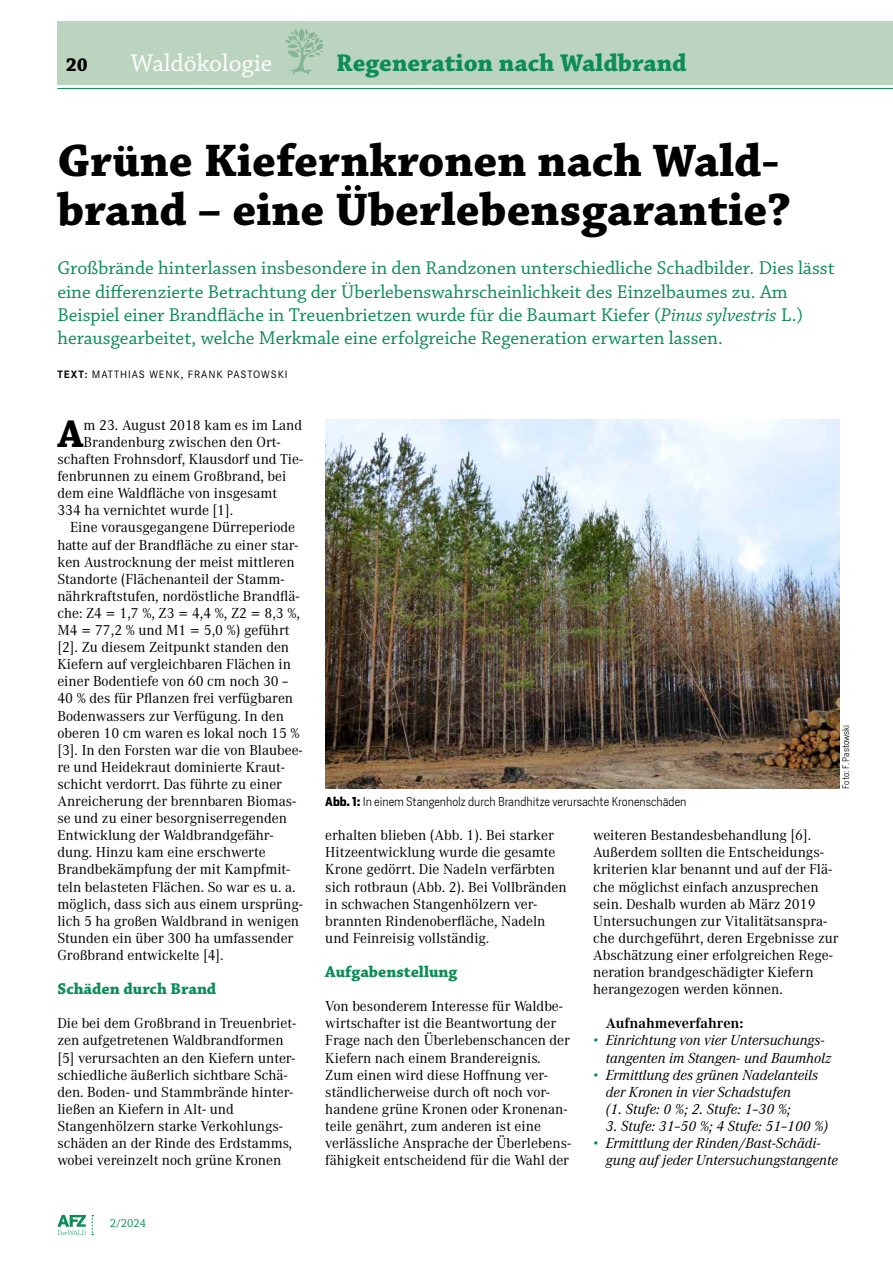
<style>
.page{position:relative;width:893px;height:1263px;background:#fff}
.page>*{position:absolute;margin:0;border:0;box-sizing:border-box;transform-origin:0 0}
.t1{font:700 48px/49.5px "Chaparral Pro";color:#000}
.t2{font:700 40.5px "Chaparral Pro";color:#000}
.t3{font:700 25.5px "Chaparral Pro";color:#0c8c57}
.t4{font:25.5px "Chaparral Pro";color:#fff}
.t5{font:19.5px/23.4px "Chaparral Pro";color:#0c8c57}
.t6{font:700 19.5px "Chaparral Pro";color:#000}
.t7{font:700 16.5px "Chaparral Pro";color:#0c8c57}
.t8{font:14.25px/17.1px "Corporate A";color:#000}
.t9{font:italic 14.25px/17.1px "Corporate A";color:#000}
.t10{font:700 14.25px "Corporate A";color:#000}
.t11{font:300 12px "Heron Sans";color:#000}
.t12{font:12px "Chaparral Pro";color:#0c8c57}
.t13{font:10.5px "Corporate S";letter-spacing:.09em;color:#000}
.t14{font:300 9px "Heron Sans";letter-spacing:-.005em;color:#000}
.s1{font-style:italic}
.s2{font-weight:700}
.s3{color:#0c8c57}
</style>
<div class="page">
<div style="left:57px;top:21px;width:836px;height:64px;background:#bbd4c0"></div>
<hr style="left:57px;top:88px;width:836px;height:1px;background:#0c8c57">
<svg style="left:92px;top:1215px;width:1px;height:20px"></svg>
<svg style="left:57px;top:1215px;width:29px;height:20px"></svg>
<svg style="left:285px;top:28px;width:38px;height:47px"></svg>
<img style="left:325px;top:420px;width:515px;height:369px">
<h3 class="t6" style="left:66px;top:53px;width:23px">20</h3>
<h3 class="t4" style="left:131px;top:49px;width:143px">Waldökologie</h3>
<h3 class="t3" style="left:336px;top:48px;width:352px">Regeneration nach Waldbrand</h3>
<h1 class="t1" style="left:57px;top:138px;width:735px">Grüne Kiefernkronen nach Wald&shy;brand – eine Überlebensgarantie?</h1>
<p class="t5" style="left:57px;top:257px;width:779px">Großbrände hinterlassen insbesondere in den Randzonen unterschiedliche Schadbilder. Dies lässt eine differenzierte Betrachtung der Überlebenswahrscheinlichkeit des Einzelbaumes zu. Am Beispiel einer Brandfläche in Treuenbrietzen wurde für die Baumart Kiefer (<span class="s1">Pinus sylvestris</span> L.) herausgearbeitet, welche Merkmale eine erfolgreiche Regeneration erwarten lassen.</p>
<p class="t13" style="left:57px;top:369px;width:232px"><span class="s2">TEXT:</span> MATTHIAS WENK, FRANK PASTOWSKI</p>
<h2 class="t2" style="left:58px;top:410px;width:27px">A</h2>
<p class="t8" style="left:84px;top:416px;width:220px">m 23. August 2018 kam es im Land</p>
<p class="t8" style="left:84px;top:433px;width:199px">Brandenburg zwischen den Ort-</p>
<p class="t8" style="left:57px;top:451px;width:247px">schaften Frohnsdorf, Klausdorf und Tie-</p>
<p class="t8" style="left:57px;top:468px;width:230px">fenbrunnen zu einem Großbrand, bei</p>
<p class="t8" style="left:57px;top:485px;width:221px">dem eine Waldfläche von insgesamt</p>
<p class="t8" style="left:57px;top:502px;width:177px">334 ha vernichtet wurde [1].</p>
<p class="t8" style="left:70px;top:519px;width:226px">Eine vorausgegangene Dürreperiode</p>
<p class="t8" style="left:57px;top:536px;width:242px">hatte auf der Brandfläche zu einer star-</p>
<p class="t8" style="left:57px;top:553px;width:239px">ken Austrocknung der meist mittleren</p>
<p class="t8" style="left:57px;top:570px;width:229px">Standorte (Flächenanteil der Stamm-</p>
<p class="t8" style="left:57px;top:587px;width:244px">nährkraftstufen, nordöstliche Brandflä-</p>
<p class="t8" style="left:57px;top:604px;width:244px">che: Z4 = 1,7 %, Z3 = 4,4 %, Z2 = 8,3 %,</p>
<p class="t8" style="left:57px;top:622px;width:234px">M4 = 77,2 % und M1 = 5,0 %) geführt</p>
<p class="t8" style="left:57px;top:639px;width:233px">[2]. Zu diesem Zeitpunkt standen den</p>
<p class="t8" style="left:57px;top:656px;width:235px">Kiefern auf vergleichbaren Flächen in</p>
<p class="t8" style="left:57px;top:673px;width:232px">einer Bodentiefe von 60 cm noch 30 –</p>
<p class="t8" style="left:57px;top:690px;width:237px">40 % des für Pflanzen frei verfügbaren</p>
<p class="t8" style="left:57px;top:707px;width:228px">Bodenwassers zur Verfügung. In den</p>
<p class="t8" style="left:57px;top:724px;width:244px">oberen 10 cm waren es lokal noch 15 %</p>
<p class="t8" style="left:57px;top:741px;width:247px">[3]. In den Forsten war die von Blaubee-</p>
<p class="t8" style="left:57px;top:758px;width:229px">re und Heidekraut dominierte Kraut-</p>
<p class="t8" style="left:57px;top:775px;width:226px">schicht verdorrt. Das führte zu einer</p>
<p class="t8" style="left:57px;top:793px;width:240px">Anreicherung der brennbaren Biomas-</p>
<p class="t8" style="left:57px;top:810px;width:231px">se und zu einer besorgniserregenden</p>
<p class="t8" style="left:57px;top:827px;width:218px">Entwicklung der Waldbrandgefähr-</p>
<p class="t8" style="left:57px;top:844px;width:210px">dung. Hinzu kam eine erschwerte</p>
<p class="t8" style="left:57px;top:861px;width:235px">Brandbekämpfung der mit Kampfmit-</p>
<p class="t8" style="left:57px;top:878px;width:240px">teln belasteten Flächen. So war es u. a.</p>
<p class="t8" style="left:57px;top:895px;width:247px">möglich, dass sich aus einem ursprüng-</p>
<p class="t8" style="left:57px;top:912px;width:243px">lich 5 ha großen Waldbrand in wenigen</p>
<p class="t8" style="left:57px;top:929px;width:237px">Stunden ein über 300 ha umfassender</p>
<p class="t8" style="left:57px;top:946px;width:168px">Großbrand entwickelte [4].</p>
<p class="t7" style="left:57px;top:979px;width:160px">Schäden durch Brand</p>
<p class="t8" style="left:57px;top:1015px;width:240px">Die bei dem Großbrand in Treuenbriet&shy;zen aufgetretenen Waldbrandformen [5] verursachten an den Kiefern unter&shy;schiedliche äußerlich sichtbare Schä&shy;den. Boden- und Stammbrände hinter&shy;ließen an Kiefern in Alt- und Stangenhölzern starke Verkohlungs&shy;schäden an der Rinde des Erdstamms, wobei vereinzelt noch grüne Kronen</p>
<p class="t12" style="left:110px;top:1216px;width:38px">2/2024</p>
<p class="t11" style="left:325px;top:794px;width:363px"><span class="s2">Abb. 1:</span> In einem Stangenholz durch Brandhitze verursachte Kronenschäden</p>
<p class="t14" style="left:840px;top:789px;width:66px;rotate:-90deg">Foto: F. Pastowski</p>
<p class="t8" style="left:325px;top:827px;width:243px">erhalten blieben (Abb. 1). Bei starker Hitzeentwicklung wurde die gesamte Krone gedörrt. Die Nadeln verfärbten sich rotbraun (Abb. 2). Bei Vollbränden in schwachen Stangenhölzern ver&shy;brannten Rindenoberfläche, Nadeln und Feinreisig vollständig.</p>
<p class="t7" style="left:325px;top:962px;width:134px">Aufgabenstellung</p>
<p class="t8" style="left:325px;top:998px;width:248px">Von besonderem Interesse für Waldbe&shy;wirtschafter ist die Beantwortung der Frage nach den Überlebenschancen der Kiefern nach einem Brandereignis.<br>Zum einen wird diese Hoffnung ver&shy;ständlicherweise durch oft noch vor&shy;handene grüne Kronen oder Kronenan&shy;teile genährt, zum anderen ist eine verlässliche Ansprache der Überlebens&shy;fähigkeit entscheidend für die Wahl der</p>
<p class="t8" style="left:593px;top:827px;width:247px">weiteren Bestandesbehandlung [6].<br>Außerdem sollten die Entscheidungs&shy;kriterien klar benannt und auf der Flä&shy;che möglichst einfach anzusprechen sein. Deshalb wurden ab März 2019<br>Untersuchungen zur Vitalitätsanspra&shy;che durchgeführt, deren Ergebnisse zur Abschätzung einer erfolgreichen Rege&shy;neration brandgeschädigter Kiefern herangezogen werden können.</p>
<p class="t10" style="left:606px;top:1015px;width:139px">Aufnahmeverfahren:</p>
<p class="t9" style="left:606px;top:1032px;width:227px;text-indent:-13px"><span class="s3">•</span> Einrichtung von vier Untersuchungs&shy;tangenten im Stangen- und Baumholz</p>
<p class="t9" style="left:606px;top:1066px;width:214px;text-indent:-13px"><span class="s3">•</span> Ermittlung des grünen Nadelanteils der Kronen in vier Schadstufen<br>(1. Stufe: 0 %; 2. Stufe: 1–30 %;</p>
<p class="t9" style="left:606px;top:1117px;width:224px">3. Stufe: 31–50 %; 4 Stufe: 51–100 %)</p>
<p class="t9" style="left:606px;top:1134px;width:233px;text-indent:-13px"><span class="s3">•</span> Ermittlung der Rinden/Bast-Schädi&shy;gung auf jeder Untersuchungstangente</p>
</div>
